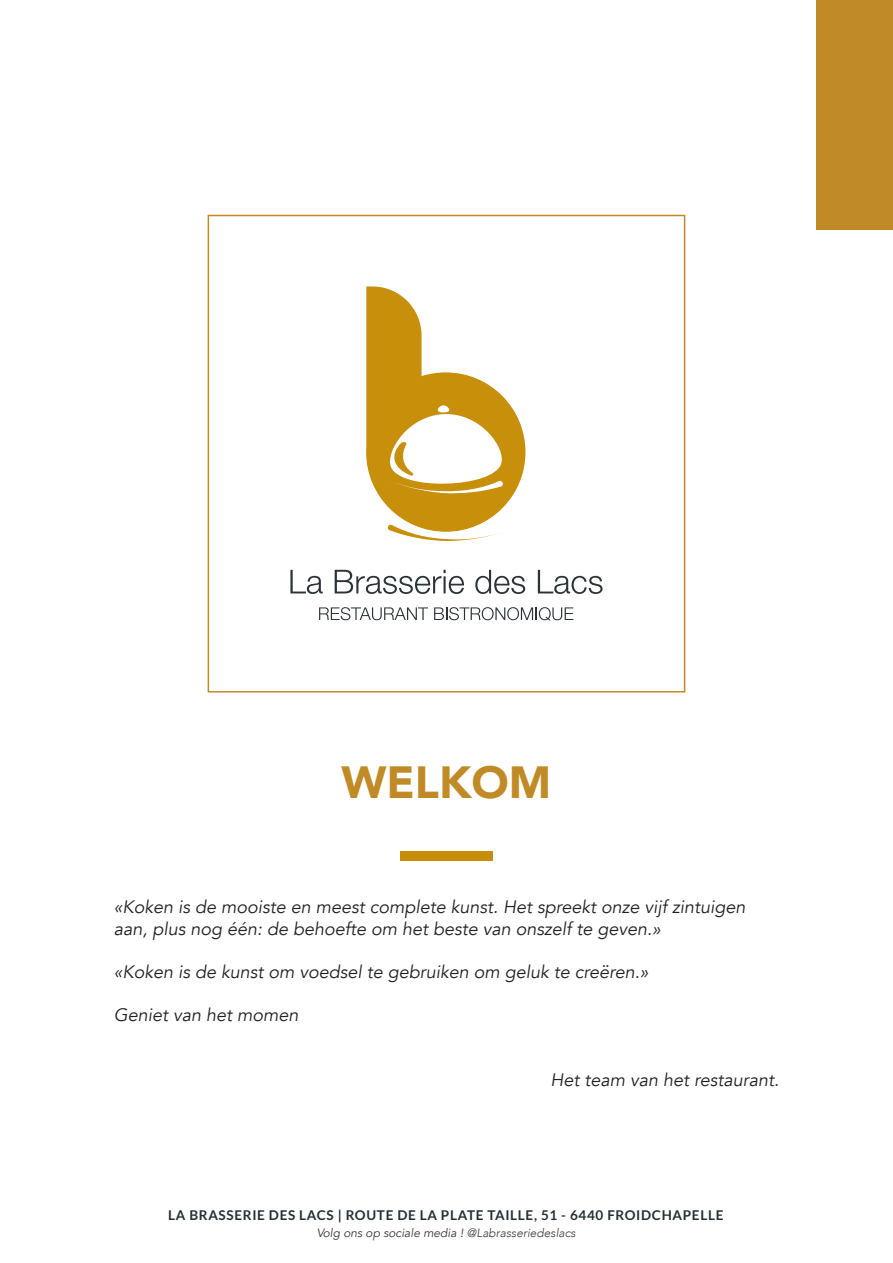
<style>
.page{position:relative;width:893px;height:1263px;background:#fff}
.page>*{position:absolute;margin:0;border:0;box-sizing:border-box;transform-origin:0 0}
.t1{font:900 45px "Avenir";color:#c08b27}
.t2{font:italic 18px/21.6px "Avenir";color:#231f20}
.t3{font:700 13.5px "Lato";letter-spacing:.05em;color:#222f35}
.t4{font:italic 12px "Avenir";color:#231f20}
.s1{font-weight:300}
</style>
<div class="page">
<div style="left:816px;top:0;width:77px;height:230px;background:#c08b27"></div>
<div style="left:400px;top:851px;width:93px;height:10px;background:#c78c0a"></div>
<svg style="left:366px;top:286px;width:159px;height:255px"></svg>
<svg style="left:290px;top:570px;width:33px;height:24px"></svg>
<svg style="left:335px;top:570px;width:129px;height:24px"></svg>
<svg style="left:475px;top:570px;width:50px;height:24px"></svg>
<svg style="left:538px;top:570px;width:64px;height:24px"></svg>
<svg style="left:319px;top:607px;width:109px;height:13px"></svg>
<svg style="left:434px;top:607px;width:139px;height:14px"></svg>
<div style="left:208px;top:215px;width:477px;height:477px;border:2px solid #c08b27"></div>
<p class="t1" style="left:341px;top:743px;width:211px">WELKOM</p>
<p class="t2" style="left:114px;top:896px;width:633px">«Koken is de mooiste en meest complete kunst. Het spreekt onze vijf zintuigen aan, plus nog één: de behoefte om het beste van onszelf te geven.»</p>
<p class="t2" style="left:114px;top:961px;width:536px">«Koken is de kunst om voedsel te gebruiken om geluk te creëren.»</p>
<p class="t2" style="left:114px;top:1004px;width:186px">Geniet van het momen</p>
<p class="t2" style="left:551px;top:1069px;width:230px">Het team van het restaurant.</p>
<p class="t3" style="left:168px;top:1207px;width:557px">LA BRASSERIE DES LACS | ROUTE DE LA PLATE TAILLE, 51 - 6440 FROIDCHAPELLE</p>
<p class="t4" style="left:316px;top:1226px;width:261px">Volg ons op sociale media ! <span class="s1">@Labrasseriedeslacs</span></p>
</div>
